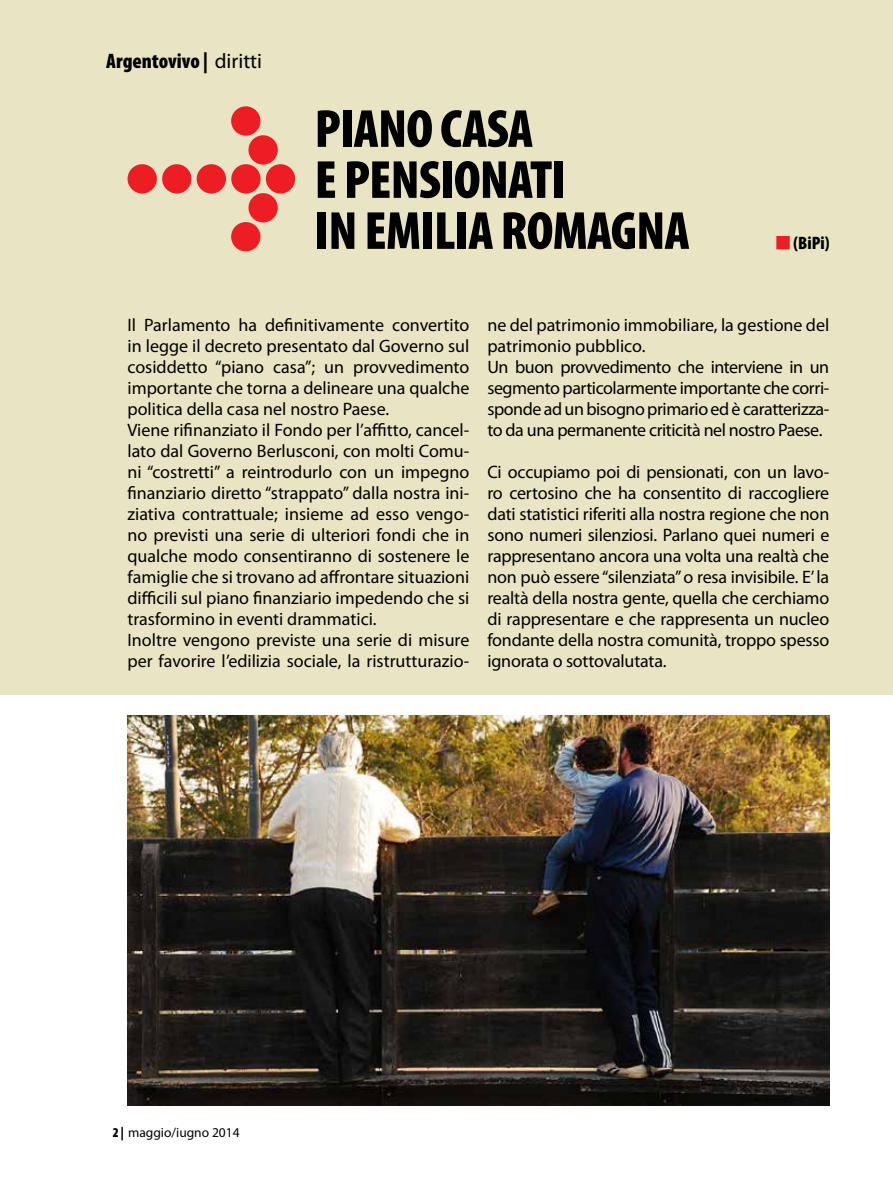
<style>
.page{position:relative;width:893px;height:1191px;background:#fff}
.page>*{position:absolute;margin:0;border:0;box-sizing:border-box;transform-origin:0 0}
.t1{font:900 condensed 54px/51px "Myriad Pro";letter-spacing:-.015em;color:#000}
.t2{font:900 condensed 21px "Myriad Pro";color:#000}
.t3{font:18px/21px "Myriad Pro";color:#000}
.t4{font:18px/21px "Myriad Pro";letter-spacing:-.025em;color:#000}
.t5{font:900 condensed 18px "Myriad Pro";color:#000}
.t6{font:13.5px "Myriad Pro";color:#000}
.s1{font-weight:400;font-stretch:normal}
.s2{font-family:"Meta Cond Black Expert";font-weight:400;font-stretch:normal;color:#ed1d24}
.s3{font-weight:900;font-stretch:condensed}
</style>
<div class="page">
<div style="left:0;top:0;width:893px;height:694px;background:#e9e4c3"></div>
<svg style="left:128px;top:106px;width:167px;height:145px"></svg>
<img style="left:128px;top:715px;width:701px;height:391px">
<p class="t2" style="left:106px;top:49px;width:157px">Argentovivo | <span class="s1">diritti</span></p>
<h1 class="t1" style="left:315px;top:104px;width:377px">PIANO CASA<br>E PENSIONATI<br>IN EMILIA ROMAGNA</h1>
<p class="t5" style="left:776px;top:233px;width:55px"><span class="s2">h</span> (BiPi)</p>
<p class="t3" style="left:127px;top:314px;width:343px">Il Parlamento ha definitivamente convertito in legge il decreto presentato dal Governo sul cosiddetto “piano casa”; un provvedimento importante che torna a delineare una qualche politica della casa nel nostro Paese.<br>Viene rifinanziato il Fondo per l’affitto, cancel&shy;lato dal Governo Berlusconi, con molti Comu&shy;ni “costretti” a reintrodurlo con un impegno finanziario diretto “strappato” dalla nostra ini&shy;ziativa contrattuale; insieme ad esso vengo&shy;no previsti una serie di ulteriori fondi che in qualche modo consentiranno di sostenere le famiglie che si trovano ad affrontare situazioni difficili sul piano finanziario impedendo che si trasformino in eventi drammatici.<br>Inoltre vengono previste una serie di misure per favorire l’edilizia sociale, la ristrutturazio-</p>
<p class="t4" style="left:487px;top:314px;width:343px">ne del patrimonio immobiliare, la gestione del patrimonio pubblico.<br>Un buon provvedimento che interviene in un segmento particolarmente importante che corri&shy;sponde ad un bisogno primario ed è caratterizza&shy;to da una permanente criticità nel nostro Paese.</p>
<p class="t3" style="left:487px;top:461px;width:343px;text-align:justify">Ci occupiamo poi di pensionati, con un lavo&shy;ro certosino che ha consentito di raccogliere dati statistici riferiti alla nostra regione che non sono numeri silenziosi. Parlano quei numeri e rappresentano ancora una volta una realtà che non può essere “silenziata” o resa invisibile. E’ la realtà della nostra gente, quella che cerchiamo di rappresentare e che rappresenta un nucleo fondante della nostra comunità, troppo spesso ignorata o sottovalutata.</p>
<p class="t6" style="left:113px;top:1124px;width:129px"><span class="s3">2 |</span> maggio/iugno 2014</p>
</div>
